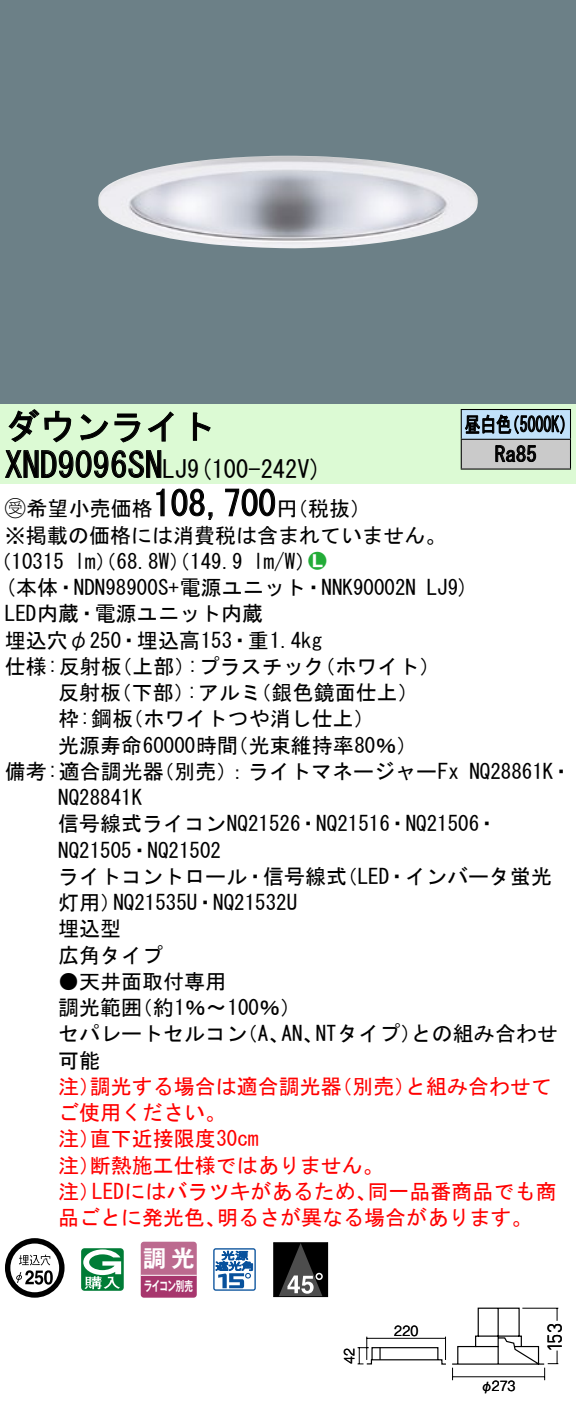
<style>
.page{position:relative;width:576px;height:1403px;background:#fff}
.page>*{position:absolute;margin:0;border:0;box-sizing:border-box;transform-origin:0 0}
.t1{font:35px "MS Gothic";color:#000}
.t2{font:24.5px "MS Gothic";color:#000}
.t3{font:23.1px "Gothic MB101 Pro De Bold 90 pv RKSJ H";color:#fff}
.t4{font:21px/26.2px "MS Gothic";color:#000}
.t5{font:21px/26.2px "MS Gothic";color:#f00}
.t6{font:21px/29.8px "MS Gothic";color:#000;scale:.75 1}
.t7{font:21px "Ford Classification 1";color:#23ac38}
.t8{font:19.95px "DINOT";color:#000}
.t9{font:14px "Gothic BBB Pro Medium 90 pv RKSJ H";letter-spacing:.01em;color:#000;scale:.9 1}
.t10{font:13.3px "Gothic MB101 Pro De Bold 90 pv RKSJ H";letter-spacing:-.05em;color:#fff;scale:.65 1}
.s1{font-size:24.5px}
.s2{font-family:"Ford Classification 1"}
.s3{color:#fff}
</style>
<div class="page">
<div style="left:0;top:0;width:575px;height:404px;background:#6c8087"></div>
<img style="left:98px;top:156px;width:379px;height:92px">
<div style="left:0;top:404px;width:575px;height:79px;background:#dcfad4"></div>
<svg style="left:8px;top:409px;width:64px;height:34px"></svg>
<svg style="left:80px;top:413px;width:60px;height:30px"></svg>
<svg style="left:147px;top:411px;width:26px;height:31px"></svg>
<svg style="left:192px;top:412px;width:19px;height:29px"></svg>
<svg style="left:5px;top:450px;width:157px;height:28px"></svg>
<svg style="left:156px;top:488px;width:9px;height:29px"></svg>
<svg style="left:171px;top:488px;width:42px;height:32px"></svg>
<svg style="left:225px;top:488px;width:50px;height:29px"></svg>
<svg style="left:5px;top:1238px;width:59px;height:59px"></svg>
<svg style="left:44px;top:1270px;width:9px;height:14px"></svg>
<svg style="left:81px;top:1248px;width:43px;height:42px"></svg>
<svg style="left:140px;top:1241px;width:56px;height:56px;background:#b55a85"></svg>
<hr style="left:141px;top:1274px;width:55px;height:2px;background:#fff">
<svg style="left:213px;top:1248px;width:43px;height:42px"></svg>
<div style="left:273px;top:1242px;width:55px;height:55px;border:1px solid #000"></div>
<div style="left:273px;top:1242px;width:54px;height:54px;background:#000"></div>
<svg style="left:279px;top:1243px;width:43px;height:53px"></svg>
<div style="left:461px;top:409px;width:109px;height:30px;background:#c1e1fa"></div>
<div style="left:461px;top:439px;width:109px;height:30px;background:#cacaca"></div>
<hr style="left:460px;top:409px;width:110px;height:1px;background:#000">
<hr style="left:569px;top:410px;width:2px;height:29px;background:#000">
<hr style="left:460px;top:439px;width:110px;height:1px;background:#000">
<hr style="left:569px;top:440px;width:2px;height:28px;background:#000">
<hr style="left:460px;top:468px;width:110px;height:2px;background:#000">
<svg style="left:460px;top:410px;width:104px;height:58px"></svg>
<svg style="left:357px;top:1307px;width:202px;height:73px"></svg>
<h1 class="t1" style="left:5px;top:409px;width:212px">ダウンライト</h1>
<p class="t2" style="left:187px;top:456px;width:136px">(9 100-242 (V</p>
<h1 class="t1" style="left:5px;top:447px;width:184px">XND9096SN<span class="s1">LJ</span></h1>
<h1 class="t1" style="left:153px;top:486px;width:124px">108,700</h1>
<p class="t4" style="left:5px;top:495px;width:443px"><span class="s2">B</span>希望小売価格<br>※掲載の価格には消費税は含まれていません。</p>
<p class="t7" style="left:308px;top:550px;width:19px">2<span class="s3">7</span></p>
<p class="t4" style="left:276px;top:495px;width:96px">（円税抜(</p>
<p class="t4" style="left:253px;top:548px;width:64px">l m (W/</p>
<p class="t4" style="left:-9px;top:548px;width:75px">（10315</p>
<p class="t4" style="left:75px;top:548px;width:169px">lm）（68.8 ）（W 149.9</p>
<p class="t6" style="left:494px;top:409px;width:57px;text-indent:-30px">昼白色<br>Ra85</p>
<p class="t6" style="left:504px;top:409px;width:96px">（5000 (K</p>
<p class="t4" style="left:5px;top:574px;width:412px">(本体・NDN98900 +S 電源ユニット・NNK90002N</p>
<p class="t4" style="left:5px;top:600px;width:259px">LED内蔵・電源ユニット内蔵</p>
<p class="t4" style="left:5px;top:627px;width:318px">埋込穴φ250・埋込高153・重1.4kg</p>
<p class="t4" style="left:314px;top:653px;width:127px">（ホワイト(</p>
<p class="t4" style="left:426px;top:574px;width:44px">LJ (9</p>
<p class="t4" style="left:187px;top:653px;width:139px">:プラスチック</p>
<p class="t4" style="left:5px;top:653px;width:118px">仕様:反射板</p>
<p class="t4" style="left:111px;top:653px;width:85px">（上部）</p>
<p class="t4" style="left:58px;top:679px;width:64px">反射板</p>
<p class="t4" style="left:111px;top:679px;width:85px">（下部）</p>
<p class="t4" style="left:187px;top:679px;width:76px">:アルミ</p>
<p class="t4" style="left:250px;top:679px;width:169px">（銀色鏡面仕上(</p>
<p class="t4" style="left:58px;top:705px;width:76px">枠:鋼板</p>
<p class="t4" style="left:122px;top:705px;width:253px">（ホワイトつや消し仕上(</p>
<p class="t4" style="left:58px;top:732px;width:181px">光源寿命60000時間</p>
<p class="t4" style="left:227px;top:732px;width:191px">（光束維持率80％(</p>
<p class="t4" style="left:153px;top:758px;width:307px">（別売：）ライトマネージャーFx</p>
<p class="t4" style="left:5px;top:758px;width:160px">備考:適合調光器</p>
<p class="t4" style="left:58px;top:784px;width:85px">NQ28841K</p>
<p class="t4" style="left:58px;top:810px;width:441px">信号線式ライコンNQ21526・NQ21516・NQ21506・</p>
<p class="t4" style="left:58px;top:837px;width:164px">NQ21505・NQ21502</p>
<p class="t4" style="left:336px;top:863px;width:217px">（LED・インバータ蛍光</p>
<p class="t4" style="left:469px;top:758px;width:104px">NQ28861 ・K</p>
<p class="t4" style="left:58px;top:863px;width:290px;text-align:center">ライトコントロール・信号線式<br>NQ21535 ・U NQ21532U</p>
<p class="t4" style="left:58px;top:889px;width:106px">灯用）<br>埋込型<br>広角タイプ</p>
<p class="t4" style="left:132px;top:968px;width:171px;text-indent:-73px">●天井面取付専用<br>（約1％〜100％(</p>
<p class="t4" style="left:58px;top:994px;width:85px">調光範囲</p>
<p class="t4" style="left:315px;top:1020px;width:107px">NTタイプ）</p>
<p class="t4" style="left:411px;top:1020px;width:148px">との組み合わせ</p>
<p class="t4" style="left:58px;top:1020px;width:190px">セパレートセルコン可能</p>
<p class="t4" style="left:237px;top:1020px;width:54px">（、A</p>
<p class="t4" style="left:281px;top:1020px;width:43px">AN、</p>
<p class="t5" style="left:90px;top:1073px;width:253px">調光する場合は適合調光器</p>
<p class="t5" style="left:331px;top:1073px;width:85px">（別売）</p>
<p class="t5" style="left:405px;top:1073px;width:148px">と組み合わせて</p>
<p class="t5" style="left:58px;top:1073px;width:43px">注）</p>
<p class="t5" style="left:58px;top:1099px;width:169px">ご使用ください。</p>
<p class="t5" style="left:90px;top:1125px;width:170px">直下近接限度30cm</p>
<p class="t5" style="left:90px;top:1125px;width:295px;text-indent:-32px">注）<br>断熱施工仕様ではありません。</p>
<p class="t5" style="left:58px;top:1152px;width:43px">注）</p>
<p class="t5" style="left:92px;top:1178px;width:286px">LEDにはバラツキがあるため、</p>
<p class="t5" style="left:367px;top:1178px;width:190px">同一品番商品でも商</p>
<p class="t5" style="left:58px;top:1178px;width:43px">注）</p>
<p class="t5" style="left:58px;top:1204px;width:169px">品ごとに発光色、</p>
<p class="t5" style="left:217px;top:1204px;width:317px">明るさが異なる場合があります。</p>
<p class="t3" style="left:143px;top:1239px;width:53px">調光</p>
<p class="t10" style="left:144px;top:1275px;width:77px">ライコン別売</p>
<p class="t9" style="left:338px;top:1363px;width:19px;rotate:-90deg">42</p>
<p class="t9" style="left:394px;top:1319px;width:29px">220</p>
<p class="t9" style="left:480px;top:1374px;width:40px">φ273</p>
<p class="t8" style="left:540px;top:1352px;width:31px;rotate:-90deg">153</p>
</div>
